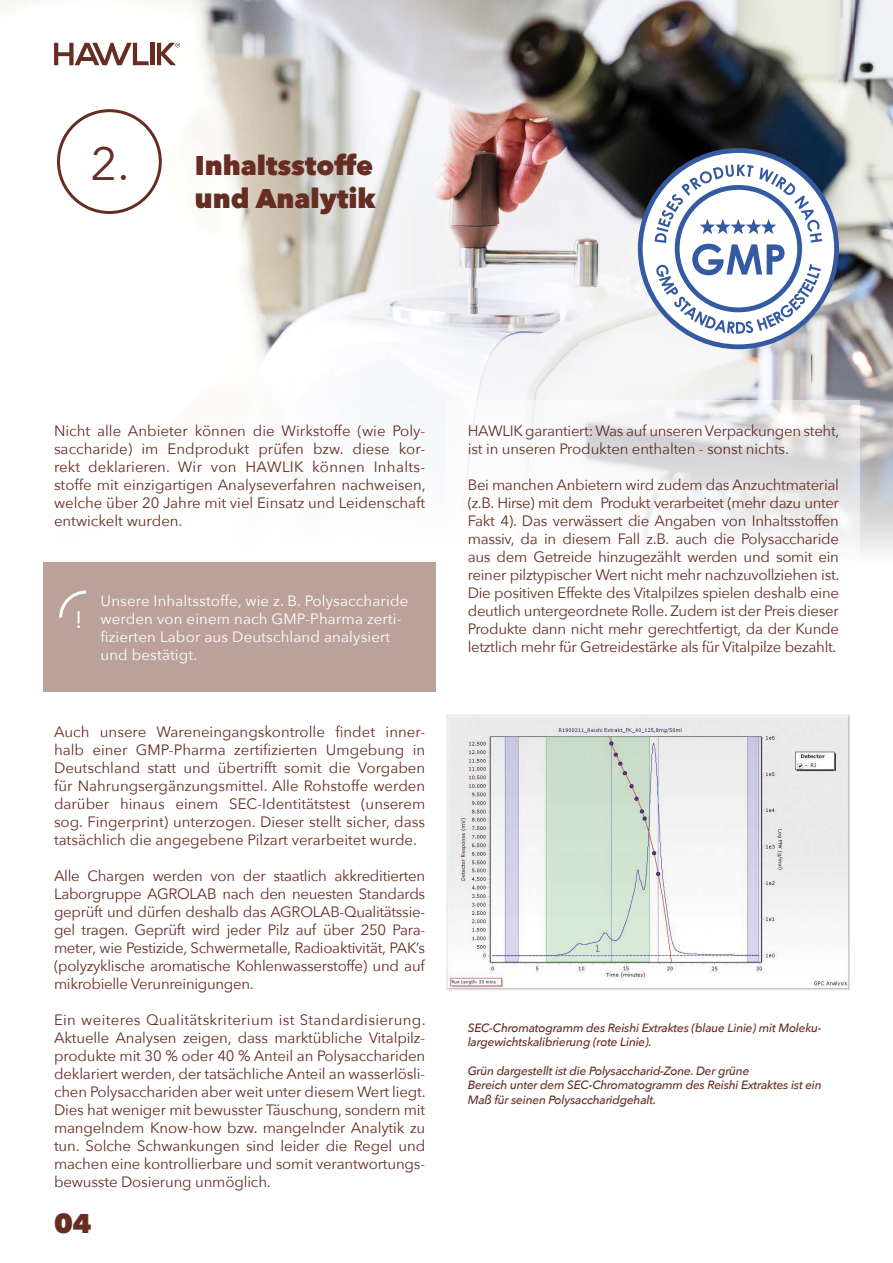
<style>
.page{position:relative;width:893px;height:1263px;background:#fff}
.page>*{position:absolute;margin:0;border:0;box-sizing:border-box;transform-origin:0 0}
.t1{font:46.5px "Avenir Next";color:#662e23}
.t2{font:800 27px/32.4px "Avenir Next";color:#662e23}
.t3{font:24px "Avenir Next";color:#fff}
.t4{font:15px/18px "Avenir Next";letter-spacing:-.01em;color:#662e23;text-align:justify}
.t5{font:15px/18px "Avenir Next";letter-spacing:.01em;color:#fff}
.t6{font:italic 500 12px/14.4px "Avenir Next";letter-spacing:-.02em;color:#662e23}
</style>
<div class="page">
<img style="left:0;top:0;width:893px;height:553px">
<svg style="left:446px;top:400px;width:414px;height:153px"></svg>
<div style="left:43px;top:562px;width:393px;height:129px;background:#bba19a"></div>
<svg style="left:640px;top:150px;width:197px;height:197px"></svg>
<div style="left:638px;top:148px;width:201px;height:201px;border:5px solid #345aa1;border-radius:50%"></div>
<svg style="left:654px;top:164px;width:168px;height:170px"></svg>
<img style="left:446px;top:714px;width:404px;height:277px">
<div style="left:57px;top:109px;width:105px;height:105px;border:3px solid #662e23;border-radius:50%"></div>
<svg style="left:59px;top:590px;width:28px;height:28px"></svg>
<hr style="left:151px;top:43px;width:4px;height:22px;background:#662e23">
<svg style="left:54px;top:43px;width:95px;height:22px"></svg>
<svg style="left:157px;top:43px;width:23px;height:22px"></svg>
<h1 class="t1" style="left:91px;top:125px;width:41px">2.</h1>
<h2 class="t2" style="left:195px;top:149px;width:182px">Inhaltsstoffe und Analytik</h2>
<p class="t4" style="left:54px;top:421px;width:373px">Nicht alle Anbieter können die Wirkstoffe (wie Poly&shy;saccharide) im Endprodukt prüfen bzw. diese kor&shy;rekt deklarieren. Wir von HAWLIK können Inhalts&shy;stoffe mit einzigartigen Analyseverfahren nachweisen, welche über 20 Jahre mit viel Einsatz und Leidenschaft entwickelt wurden.</p>
<h3 class="t3" style="left:75px;top:599px;width:9px">!</h3>
<p class="t5" style="left:101px;top:591px;width:309px">Unsere Inhaltsstoffe, wie z. B. Polysaccharide werden von einem nach GMP-Pharma zerti&shy;fizierten Labor aus Deutschland analysiert und bestätigt.</p>
<p class="t4" style="left:54px;top:722px;width:373px">Auch unsere Wareneingangskontrolle findet inner&shy;halb einer GMP-Pharma zertifizierten Umgebung in Deutschland statt und übertrifft somit die Vorgaben für Nahrungsergänzungsmittel. Alle Rohstoffe werden darüber hinaus einem SEC-Identitätstest (unserem sog. Fingerprint) unterzogen. Dieser stellt sicher, dass tatsächlich die angegebene Pilzart verarbeitet wurde.</p>
<p class="t4" style="left:54px;top:866px;width:373px">Alle Chargen werden von der staatlich akkreditierten Laborgruppe AGROLAB nach den neuesten Standards geprüft und dürfen deshalb das AGROLAB-Qualitätssie&shy;gel tragen. Geprüft wird jeder Pilz auf über 250 Para&shy;meter, wie Pestizide, Schwermetalle, Radioaktivität, PAK’s (polyzyklische aromatische Kohlenwasserstoffe) und auf mikrobielle Verunreinigungen.</p>
<p class="t4" style="left:54px;top:1010px;width:373px">Ein weiteres Qualitätskriterium ist Standardisierung.<br>Aktuelle Analysen zeigen, dass marktübliche Vitalpilz&shy;produkte mit 30 % oder 40 % Anteil an Polysacchariden deklariert werden, der tatsächliche Anteil an wasserlösli&shy;chen Polysacchariden aber weit unter diesem Wert liegt.<br>Dies hat weniger mit bewusster Täuschung, sondern mit mangelndem Know-how bzw. mangelnder Analytik zu tun. Solche Schwankungen sind leider die Regel und machen eine kontrollierbare und somit verantwortungs&shy;bewusste Dosierung unmöglich.</p>
<h2 class="t2" style="left:54px;top:1207px;width:39px">04</h2>
<p class="t4" style="left:468px;top:421px;width:373px">HAWLIK garantiert: Was auf unseren Verpackungen steht, ist in unseren Produkten enthalten - sonst nichts.</p>
<p class="t4" style="left:468px;top:475px;width:373px">Bei manchen Anbietern wird zudem das Anzuchtmaterial (z.B. Hirse) mit dem Produkt verarbeitet (mehr dazu unter Fakt 4). Das verwässert die Angaben von Inhaltsstoffen massiv, da in diesem Fall z.B. auch die Polysaccharide aus dem Getreide hinzugezählt werden und somit ein reiner pilztypischer Wert nicht mehr nachzuvollziehen ist.<br>Die positiven Effekte des Vitalpilzes spielen deshalb eine deutlich untergeordnete Rolle. Zudem ist der Preis dieser Produkte dann nicht mehr gerechtfertigt, da der Kunde letztlich mehr für Getreidestärke als für Vitalpilze bezahlt.</p>
<p class="t6" style="left:468px;top:1020px;width:355px">SEC-Chromatogramm des Reishi Extraktes (blaue Linie) mit Moleku&shy;largewichtskalibrierung (rote Linie).</p>
<p class="t6" style="left:468px;top:1063px;width:356px">Grün dargestellt ist die Polysaccharid-Zone. Der grüne<br>Bereich unter dem SEC-Chromatogramm des Reishi Extraktes ist ein<br>Maß für seinen Polysaccharidgehalt.</p>
</div>
